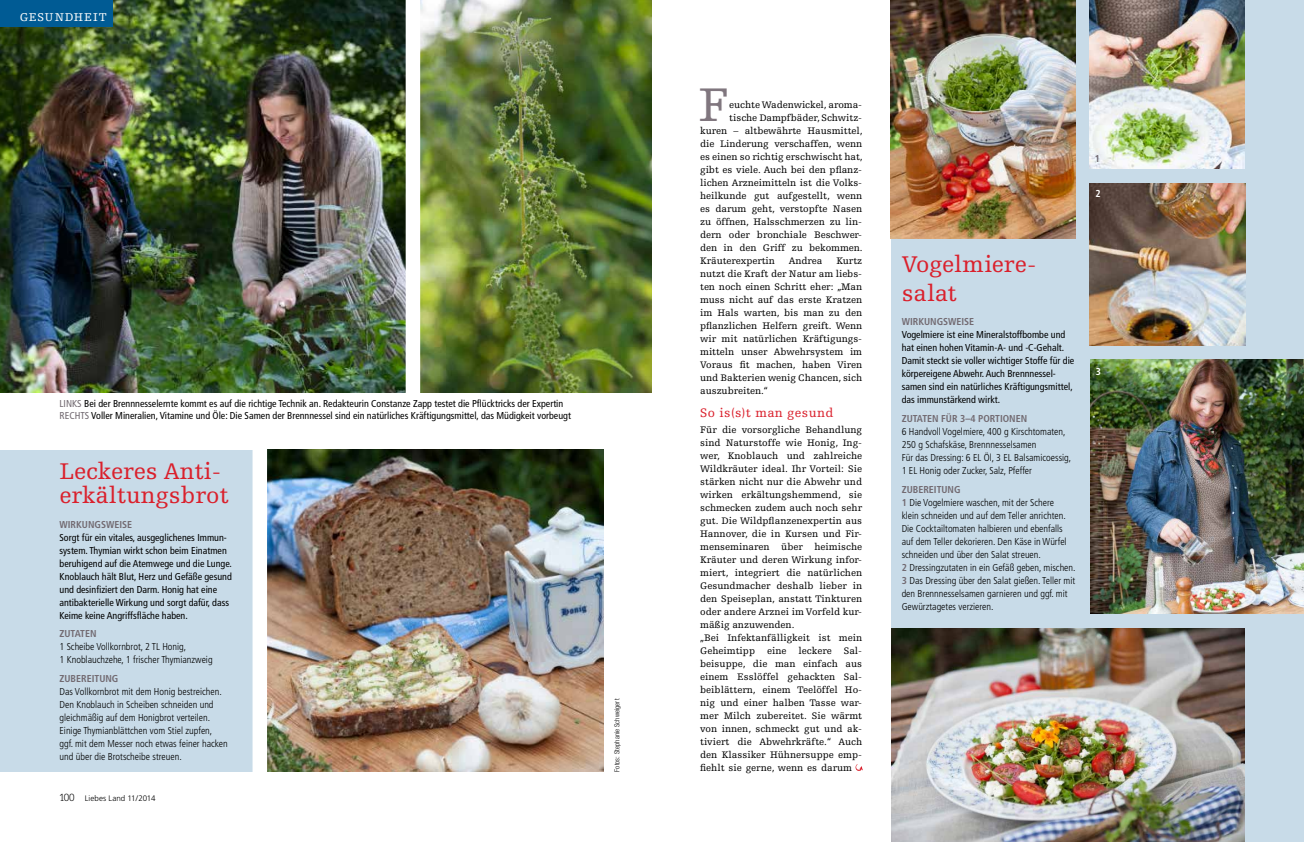
<style>
.page{position:relative;width:1304px;height:842px;background:#fff}
.page>*{position:absolute;margin:0;border:0;box-sizing:border-box;transform-origin:0 0}
.t1{font:49.9px "Egyptienne F";color:#80767e}
.t2{font:24px/24px "Egyptienne F";color:#da202c}
.t3{font:13px "Egyptienne F";color:#da202c}
.t4{font:12px "Egyptienne F";letter-spacing:.065em;color:#fff}
.t5{font:10px/13px "Egyptienne F";letter-spacing:-.005em;color:#000;text-align:justify}
.t6{font:300 condensed 10px/13px "Frutiger";color:#000}
.t7{font:condensed 10px/13px "Frutiger";color:#000}
.t8{font:700 condensed 10px "Frutiger";color:#726a71}
.t9{font:condensed 10px "Frutiger";color:#726a71}
.t10{font:700 condensed 10px "Frutiger";color:#fff}
.t11{font:300 8px "Frutiger";letter-spacing:.01em;color:#000}
.t12{font:300 condensed 7px "Helvetica Neue";letter-spacing:.01em;color:#000}
.s1{font-family:"Serifa";font-size:11px}
.s2{font-weight:700;color:#726a71}
</style>
<div class="page">
<div style="left:0;top:450px;width:253px;height:321px;background:#c8dbe8"></div>
<div style="left:891px;top:0;width:413px;height:842px;background:#c8dbe8"></div>
<img style="left:267px;top:450px;width:337px;height:321px">
<img style="left:1090px;top:0;width:154px;height:169px">
<img style="left:1090px;top:183px;width:155px;height:162px">
<img style="left:1090px;top:360px;width:214px;height:254px">
<img style="left:891px;top:628px;width:353px;height:214px">
<img style="left:891px;top:0;width:184px;height:238px">
<img style="left:0;top:0;width:652px;height:393px">
<div style="left:406px;top:0;width:14px;height:401px;background:#fff"></div>
<svg style="left:856px;top:764px;width:7px;height:7px"></svg>
<div style="left:0;top:0;width:112px;height:26px;background:#005b94"></div>
<p class="t4" style="left:20px;top:10px;width:88px">gesundheit</p>
<p class="t9" style="left:60px;top:398px;width:6px">links</p>
<p class="t7" style="left:84px;top:397px;width:481px">Bei der Brennnesselernte kommt es auf die richtige Technik an. Redakteurin Constanze Zapp testet die Pflücktricks der Expertin</p>
<p class="t9" style="left:60px;top:410px;width:6px">rechts</p>
<p class="t7" style="left:91px;top:409px;width:481px">Voller Mineralien, Vitamine und Öle: Die Samen der Brennnessel sind ein natürliches Kräftigungsmittel, das Müdigkeit vorbeugt</p>
<h2 class="t2" style="left:60px;top:460px;width:171px">Leckeres Anti&shy;erkältungsbrot</h2>
<p class="t8" style="left:60px;top:518px;width:74px">WIRKUNGSWEISE</p>
<p class="t7" style="left:60px;top:531px;width:174px">Sorgt für ein vitales, ausgeglichenes Immun&shy;system. Thymian wirkt schon beim Einatmen beruhigend auf die Atemwege und die Lunge.<br>Knoblauch hält Blut, Herz und Gefäße gesund und desinfiziert den Darm. Honig hat eine antibakterielle Wirkung und sorgt dafür, dass Keime keine Angriffsfläche haben.</p>
<p class="t8" style="left:60px;top:628px;width:39px">ZUTATEN</p>
<p class="t6" style="left:60px;top:641px;width:155px">1 Scheibe Vollkornbrot, 2 TL Honig,<br>1 Knoblauchzehe, 1 frischer Thymianzweig</p>
<p class="t8" style="left:60px;top:673px;width:60px">ZUBEREITUNG</p>
<p class="t6" style="left:60px;top:685px;width:170px">Das Vollkornbrot mit dem Honig bestreichen.<br>Den Knoblauch in Scheiben schneiden und gleichmäßig auf dem Honigbrot verteilen.<br>Einige Thymianblättchen vom Stiel zupfen, ggf. mit dem Messer noch etwas feiner hacken und über die Brotscheibe streuen.</p>
<p class="t11" style="left:60px;top:794px;width:97px"><span class="s1">100</span> Liebes Land 11/2014</p>
<p class="t12" style="left:613px;top:772px;width:75px;rotate:-90deg">Fotos: Stephanie Schweigert</p>
<h1 class="t1" style="left:699px;top:78px;width:32px">F</h1>
<p class="t5" style="left:729px;top:99px;width:133px">euchte Wadenwickel, aroma-</p>
<p class="t5" style="left:729px;top:112px;width:134px">tische Dampfbäder, Schwitz-</p>
<p class="t5" style="left:700px;top:125px;width:164px">kuren – altbewährte Hausmittel,</p>
<p class="t5" style="left:700px;top:138px;width:163px">die Linderung verschaffen, wenn</p>
<p class="t5" style="left:700px;top:151px;width:164px">es einen so richtig erschwischt hat,</p>
<p class="t5" style="left:700px;top:164px;width:163px">gibt es viele. Auch bei den pflanz-</p>
<p class="t5" style="left:700px;top:177px;width:164px">lichen Arzneimitteln ist die Volks-</p>
<p class="t5" style="left:700px;top:190px;width:164px">heilkunde gut aufgestellt, wenn</p>
<p class="t5" style="left:700px;top:203px;width:164px">es darum geht, verstopfte Nasen</p>
<p class="t5" style="left:700px;top:216px;width:163px">zu öffnen, Halsschmerzen zu lin-</p>
<p class="t5" style="left:700px;top:229px;width:163px">dern oder bronchiale Beschwer-</p>
<p class="t5" style="left:700px;top:242px;width:164px">den in den Griff zu bekommen.</p>
<p class="t5" style="left:700px;top:255px;width:76px">Kräuterexpertin</p>
<p class="t5" style="left:789px;top:255px;width:35px">Andrea</p>
<p class="t5" style="left:700px;top:255px;width:164px;text-indent:136px">Kurtz nutzt die Kraft der Natur am liebs&shy;ten noch einen Schritt eher: „Man muss nicht auf das erste Kratzen im Hals warten, bis man zu den pflanzlichen Helfern greift. Wenn wir mit natürlichen Kräftigungs&shy;mitteln unser Abwehrsystem im Voraus fit machen, haben Viren und Bakterien wenig Chancen, sich auszubreiten.“</p>
<h3 class="t3" style="left:700px;top:406px;width:135px">So is(s)t man gesund</h3>
<p class="t5" style="left:700px;top:424px;width:164px;text-align:left">Für die vorsorgliche Behandlung sind Naturstoffe wie Honig, Ing&shy;wer, Knoblauch und zahlreiche<br>Wildkräuter ideal. Ihr Vorteil: Sie stärken nicht nur die Abwehr und wirken erkältungshemmend, sie schmecken zudem auch noch sehr gut. Die Wildpflanzenexpertin aus<br>Hannover, die in Kursen und Fir&shy;menseminaren über heimische<br>Kräuter und deren Wirkung infor&shy;miert, integriert die natürlichen<br>Gesundmacher deshalb lieber in den Speiseplan, anstatt Tinkturen oder andere Arznei im Vorfeld kur&shy;mäßig anzuwenden.<br>„Bei Infektanfälligkeit ist mein -Geheimtipp eine leckere Sal&shy;beisuppe, die man einfach aus einem Esslöffel gehackten Sal&shy;beiblättern, einem Teelöffel Ho&shy;nig und einer halben Tasse war&shy;mer Milch zubereitet. Sie wärmt von innen, schmeckt gut und ak&shy;tiviert die Abwehrkräfte.“ Auch den Klassiker Hühnersuppe emp&shy;fiehlt sie gerne, wenn es darum</p>
<p class="t8" style="left:1095px;top:153px;width:7px">1</p>
<p class="t10" style="left:1096px;top:187px;width:7px">2</p>
<h2 class="t2" style="left:902px;top:250px;width:136px;line-height:28.8px">Vogelmiere&shy;salat</h2>
<p class="t8" style="left:902px;top:316px;width:74px">WIRKUNGSWEISE</p>
<p class="t7" style="left:902px;top:328px;width:174px">Vogelmiere ist eine Mineralstoffbombe und hat einen hohen Vitamin-A- und -C-Gehalt.<br>Damit steckt sie voller wichtiger Stoffe für die körpereigene Abwehr. Auch Brennnessel&shy;samen sind ein natürliches Kräftigungsmittel, das immunstärkend wirkt.</p>
<p class="t8" style="left:902px;top:413px;width:127px">ZUTATEN FÜR 3–4 PORTIONEN</p>
<p class="t6" style="left:902px;top:425px;width:171px">6 Handvoll Vogelmiere, 400 g Kirschtomaten, 250 g Schafskäse, Brennnesselsamen<br>Für das Dressing: 6 EL Öl, 3 EL Balsamicoessig, 1 EL Honig oder Zucker, Salz, Pfeffer</p>
<p class="t6" style="left:902px;top:483px;width:175px"><span class="s2">ZUBEREITUNG<br>1</span> Die Vogelmiere waschen, mit der Schere<br>klein schneiden und auf dem Teller anrichten.<br>Die Cocktailtomaten halbieren und ebenfalls auf dem Teller dekorieren. Den Käse in Würfel schneiden und über den Salat streuen.<br><span class="s2">2</span> Dressingzutaten in ein Gefäß geben, mischen.<br><span class="s2">3</span> Das Dressing über den Salat gießen. Teller mit den Brennnesselsamen garnieren und ggf. mit Gewürztagetes verzieren.</p>
<p class="t10" style="left:1096px;top:365px;width:7px">3</p>
</div>
